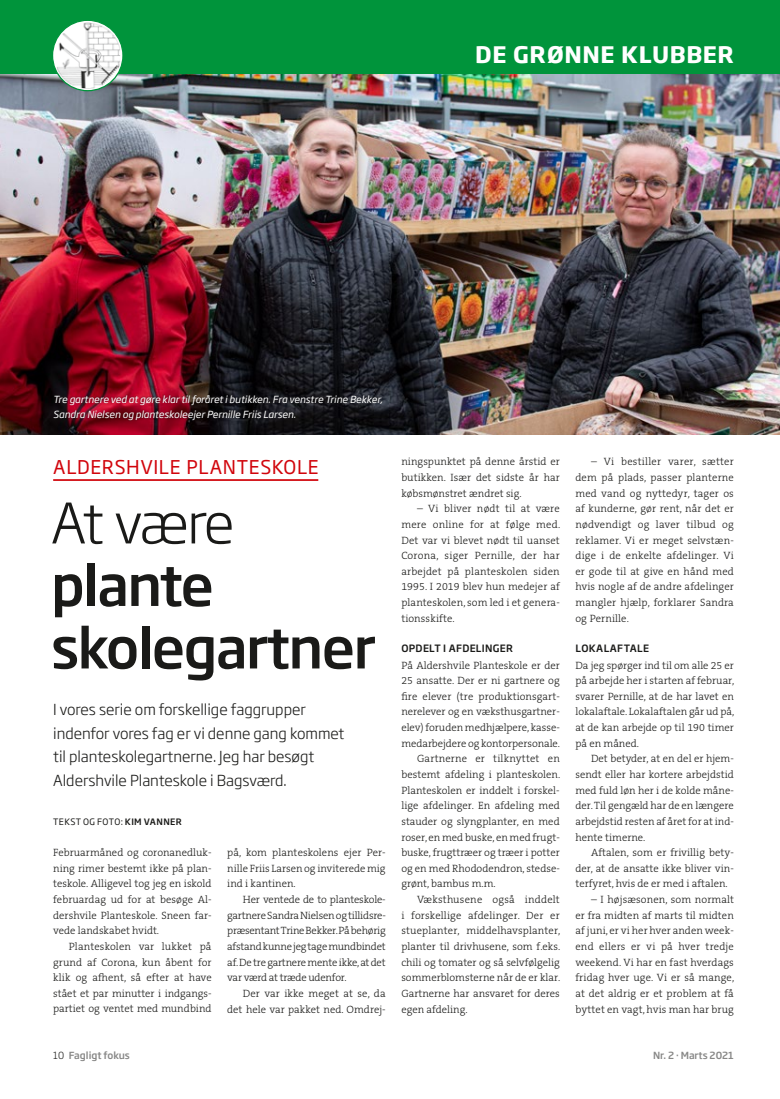
<style>
.page{position:relative;width:780px;height:1099px;background:#fff}
.page>*{position:absolute;margin:0;border:0;box-sizing:border-box;transform-origin:0 0}
.t1{font:500 55px/62.5px "Soho Gothic Pro";letter-spacing:-.03em;color:#1a1a18}
.t2{font:300 55px "Soho Gothic Pro";letter-spacing:-.055em;color:#1a1a18}
.t3{font:700 22.5px "Soho Gothic Pro";letter-spacing:.025em;color:#fff}
.t4{font:18.75px "Soho Gothic Pro";letter-spacing:.035em;color:#d1050c}
.t5{font:300 15px/23.4px "Soho Gothic Pro";color:#1a1a18}
.t6{font:300 10.62px/15.6px "The Serif B W3";color:#1a1a18;text-align:justify}
.t7{font:300 10.62px "The Serif B W3";letter-spacing:.02em;color:#1a1a18}
.t8{font:500 10px "Soho Gothic Pro";letter-spacing:.03em;color:#1a1a18}
.t9{font:italic 9.75px/15.6px "Soho Gothic Pro";color:#fff}
.t10{font:500 9.75px "Soho Gothic Pro";color:#878786}
.t11{font:8.75px "Soho Gothic Pro";letter-spacing:.045em;color:#1a1a18}
.s1{font-weight:500}
.s2{font-weight:300;color:#1a1a18}
</style>
<div class="page">
<div style="left:0;top:0;width:780px;height:74px;background:#00943b"></div>
<hr style="left:53px;top:479px;width:265px;height:2px;background:#d1050c">
<img style="left:0;top:74px;width:780px;height:360px">
<svg style="left:53px;top:20px;width:70px;height:71px"></svg>
<img style="left:57px;top:22px;width:63px;height:67px">
<div style="left:52px;top:20px;width:72px;height:71px;border:1px solid #00943b;border-radius:50%"></div>
<div style="left:53px;top:393px;width:331px;height:28px;background:#1a1a18;opacity:.5"></div>
<h2 class="t3" style="left:475px;top:36px;width:260px">DE GRØNNE KLUBBER</h2>
<p class="t9" style="left:53px;top:391px;width:331px">Tre gartnere ved at gøre klar til foråret i butikken. Fra venstre Trine Bekker,<br>Sandra Nielsen og planteskoleejer Pernille Friis Larsen.</p>
<h3 class="t4" style="left:53px;top:452px;width:267px">ALDERSHVILE PLANTESKOLE</h3>
<h1 class="t2" style="left:51px;top:480px;width:185px">At være</h1>
<h1 class="t1" style="left:51px;top:551px;width:326px">plante skolegartner</h1>
<h3 class="t5" style="left:53px;top:697px;width:293px">I vores serie om forskellige faggrupper indenfor vores fag er vi denne gang kommet til planteskolegartnerne. Jeg har besøgt Aldershvile Planteskole i Bagsværd.</h3>
<p class="t11" style="left:53px;top:814px;width:130px">TEKST OG FOTO: <span class="s1">KIM VANNER</span></p>
<p class="t6" style="left:53px;top:844px;width:160px">Februarmåned og coronanedluk&shy;ning rimer bestemt ikke på plan&shy;teskole. Alligevel tog jeg en iskold februardag ud for at besøge Al&shy;dershvile Planteskole. Sneen far&shy;vede landskabet hvidt.</p>
<p class="t6" style="left:53px;top:938px;width:160px;text-indent:16px">Planteskolen var lukket på grund af Corona, kun åbent for klik og afhent, så efter at have stået et par minutter i indgangs&shy;partiet og ventet med mundbind</p>
<p class="t6" style="left:227px;top:844px;width:160px">på, kom planteskolens ejer Per&shy;nille Friis Larsen og inviterede mig ind i kantinen.</p>
<p class="t6" style="left:227px;top:891px;width:160px;text-indent:16px">Her ventede de to planteskole&shy;gartnere Sandra Nielsen og tillidsre&shy;præsentant Trine Bekker. På behørig afstand kunne jeg tage mundbindet af. De tre gartnere mente ikke, at det var værd at træde udenfor.</p>
<p class="t6" style="left:227px;top:985px;width:160px;text-align:right">Der var ikke meget at se, da det hele var pakket ned. Omdrej-</p>
<p class="t6" style="left:401px;top:454px;width:160px">ningspunktet på denne årstid er butikken. Især det sidste år har købsmønstret ændret sig.</p>
<p class="t6" style="left:401px;top:501px;width:160px;text-indent:16px">– Vi bliver nødt til at være mere online for at følge med.<br>Det var vi blevet nødt til uanset Corona, siger Pernille, der har arbejdet på planteskolen siden 1995. I 2019 blev hun medejer af planteskolen, som led i et genera&shy;tionsskifte.</p>
<p class="t8" style="left:401px;top:640px;width:113px">OPDELT I AFDELINGER</p>
<p class="t6" style="left:401px;top:657px;width:160px">På Aldershvile Planteskole er der</p>
<p class="t6" style="left:401px;top:672px;width:160px">25 ansatte. Der er ni gartnere og</p>
<p class="t6" style="left:401px;top:688px;width:160px">fire elever (tre produktionsgart-</p>
<p class="t6" style="left:401px;top:704px;width:160px">nerelever og en væksthusgartner-</p>
<p class="t6" style="left:401px;top:719px;width:160px">elev) foruden medhjælpere, kasse-</p>
<p class="t6" style="left:401px;top:735px;width:160px">medarbejdere og kontorpersonale.</p>
<p class="t6" style="left:417px;top:751px;width:144px">Gartnerne er tilknyttet en</p>
<p class="t6" style="left:401px;top:766px;width:160px">bestemt afdeling i planteskolen.</p>
<p class="t6" style="left:401px;top:782px;width:160px">Planteskolen er inddelt i forskel-</p>
<p class="t6" style="left:401px;top:797px;width:160px">lige afdelinger. En afdeling med</p>
<p class="t6" style="left:401px;top:813px;width:160px">stauder og slyngplanter, en med</p>
<p class="t6" style="left:401px;top:829px;width:160px">roser, en med buske, en med frugt-</p>
<p class="t6" style="left:401px;top:844px;width:160px">buske, frugttræer og træer i potter</p>
<p class="t6" style="left:401px;top:860px;width:160px">og en med Rhododendron, stedse-</p>
<p class="t6" style="left:401px;top:876px;width:96px">grønt, bambus m.m.</p>
<p class="t7" style="left:417px;top:892px;width:144px">Væksthusene også inddelt</p>
<p class="t6" style="left:401px;top:907px;width:160px">i forskellige afdelinger. Der er</p>
<p class="t6" style="left:401px;top:923px;width:160px">stueplanter, middelhavsplanter,</p>
<p class="t6" style="left:401px;top:938px;width:160px">planter til drivhusene, som f.eks.</p>
<p class="t6" style="left:401px;top:954px;width:160px">chili og tomater og så selvfølgelig</p>
<p class="t6" style="left:401px;top:969px;width:160px">sommerblomsterne når de er klar.</p>
<p class="t6" style="left:401px;top:985px;width:160px">Gartnerne har ansvaret for deres</p>
<p class="t6" style="left:401px;top:1001px;width:68px">egen afdeling.</p>
<p class="t6" style="left:575px;top:454px;width:160px;text-indent:16px">– Vi bestiller varer, sætter dem på plads, passer planterne med vand og nyttedyr, tager os af kunderne, gør rent, når det er nødvendigt og laver tilbud og reklamer. Vi er meget selvstæn&shy;dige i de enkelte afdelinger. Vi er gode til at give en hånd med hvis nogle af de andre afdelinger mangler hjælp, forklarer Sandra og Pernille.</p>
<p class="t8" style="left:575px;top:640px;width:75px">LOKALAFTALE</p>
<p class="t6" style="left:575px;top:657px;width:160px">Da jeg spørger ind til om alle 25 er på arbejde her i starten af februar, svarer Pernille, at de har lavet en lokalaftale. Lokalaftalen går ud på, at de kan arbejde op til 190 timer på en måned.</p>
<p class="t6" style="left:575px;top:751px;width:160px;text-indent:16px">Det betyder, at en del er hjem&shy;sendt eller har kortere arbejdstid med fuld løn her i de kolde måne&shy;der. Til gengæld har de en længere arbejdstid resten af året for at ind&shy;hente timerne.</p>
<p class="t6" style="left:575px;top:844px;width:160px;text-indent:16px">Aftalen, som er frivillig bety&shy;der, at de ansatte ikke bliver vin&shy;terfyret, hvis de er med i aftalen.</p>
<p class="t6" style="left:575px;top:891px;width:160px;text-indent:16px">– I højsæsonen, som normalt er fra midten af marts til midten af juni, er vi her hver anden week&shy;end ellers er vi på hver tredje weekend. Vi har en fast hverdags fridag hver uge. Vi er så mange, at det aldrig er et problem at få byttet en vagt, hvis man har brug</p>
<p class="t10" style="left:53px;top:1047px;width:78px"><span class="s2">10</span> Fagligt fokus</p>
<p class="t10" style="left:653px;top:1047px;width:82px">Nr. 2 · Marts 2021</p>
</div>
